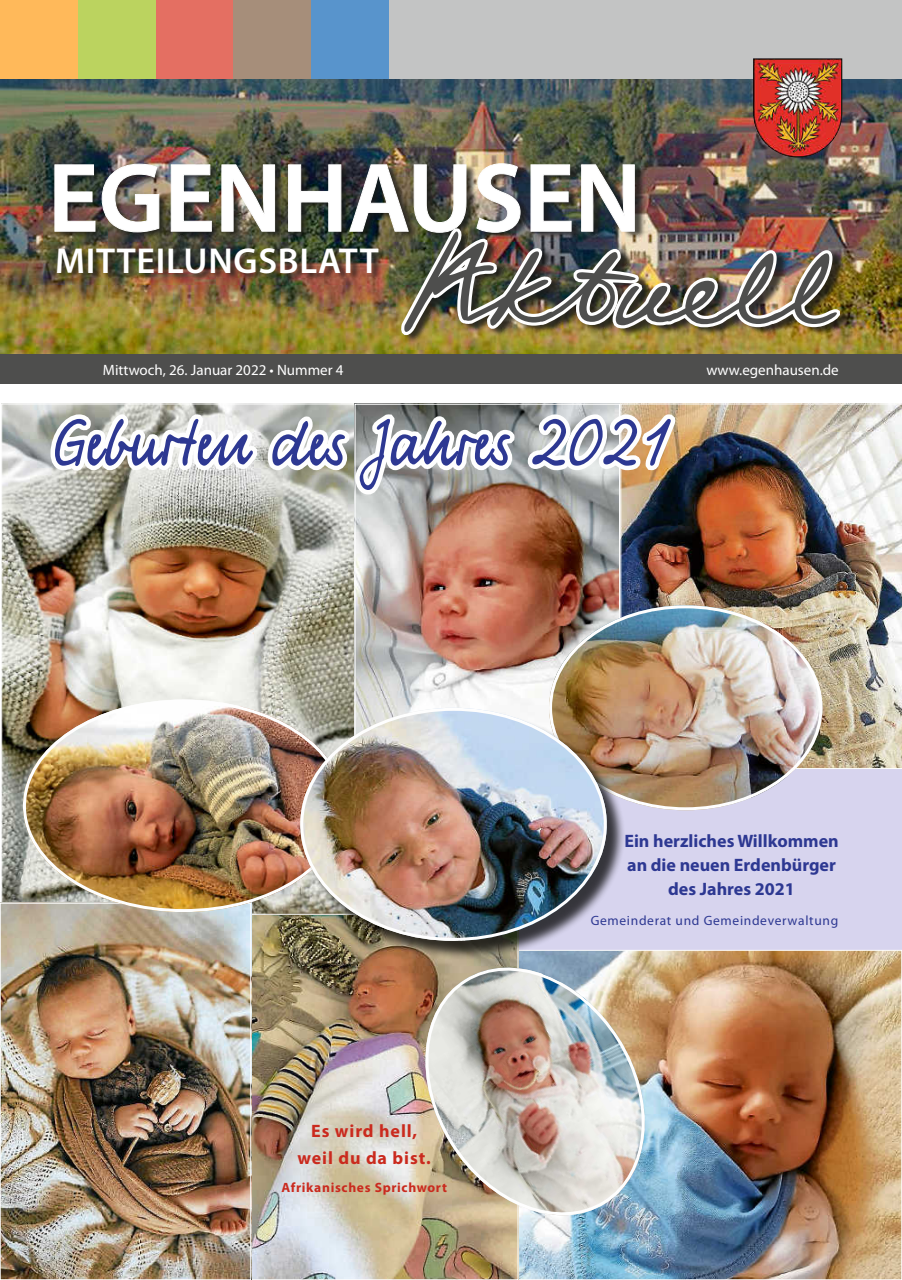
<style>
.page{position:relative;width:902px;height:1280px;background:#fff}
.page>*{position:absolute;margin:0;border:0;box-sizing:border-box;transform-origin:0 0}
.t1{font:125.25px "Federico Handwriting";color:#4e4e4d}
.t2{font:600 98.4px "Myriad Pro";color:#fff}
.t3{font:67.5px "Renate Handwriting";color:#2d3892}
.t4{font:600 36.15px "Myriad Pro";letter-spacing:.02em;color:#fff}
.t5{font:700 18px/24px "Myriad Pro";color:#2d3892;text-align:center}
.t6{font:700 18px/27px "Myriad Pro";letter-spacing:.05em;color:#ca2a1e;text-align:center}
.t7{font:15px "Myriad Pro";color:#fff}
.t8{font:13.5px "Myriad Pro";letter-spacing:.05em;color:#2d3892}
.t9{font:700 13.5px "Myriad Pro";letter-spacing:.05em;color:#ca2a1e}
</style>
<div class="page">
<img style="left:0;top:78px;width:901px;height:277px">
<img style="left:54px;top:162px;width:798px;height:179px">
<div style="left:0;top:0;width:901px;height:78px;background:#c3c4c4"></div>
<div style="left:0;top:0;width:78px;height:78px;background:#ffb95a"></div>
<div style="left:78px;top:0;width:78px;height:78px;background:#bbd35f"></div>
<div style="left:156px;top:0;width:77px;height:78px;background:#e46f62"></div>
<div style="left:233px;top:0;width:78px;height:78px;background:#a68e7a"></div>
<div style="left:311px;top:0;width:77px;height:78px;background:#5894cc"></div>
<div style="left:0;top:355px;width:901px;height:29px;background:#4e4e4d"></div>
<img style="left:753px;top:58px;width:89px;height:99px">
<img style="left:54px;top:163px;width:105px;height:70px">
<img style="left:170px;top:164px;width:42px;height:68px">
<img style="left:221px;top:164px;width:54px;height:68px">
<svg style="left:288px;top:164px;width:53px;height:68px;background:#3b413d"></svg>
<img style="left:349px;top:163px;width:492px;height:175px">
<div style="left:519px;top:769px;width:382px;height:181px;background:#d7d4ee"></div>
<img style="left:520px;top:952px;width:379px;height:326px">
<img style="left:251px;top:914px;width:265px;height:364px">
<img style="left:3px;top:406px;width:352px;height:497px">
<img style="left:2px;top:905px;width:247px;height:373px">
<div style="left:0;top:903px;width:251px;height:377px;border:1px solid #fefefe"></div>
<img style="left:620px;top:404px;width:281px;height:364px">
<img style="left:357px;top:406px;width:260px;height:302px">
<img style="left:23px;top:699px;width:321px;height:213px">
<img style="left:549px;top:605px;width:273px;height:205px">
<div style="left:302px;top:710px;width:323px;height:250px;background:#000;opacity:.75"></div>
<img style="left:300px;top:708px;width:306px;height:233px">
<img style="left:414px;top:952px;width:242px;height:279px">
<svg style="left:46px;top:410px;width:636px;height:89px"></svg>
<h2 class="t2" style="left:48px;top:136px;width:595px">EGENHAUSEN</h2>
<h3 class="t4" style="left:55px;top:238px;width:325px">MITTEILUNGSBLATT</h3>
<h1 class="t1" style="left:403px;top:206px;width:430px">Aktuell</h1>
<p class="t7" style="left:103px;top:360px;width:242px">Mittwoch, 26. Januar 2022 • Nummer 4</p>
<p class="t7" style="left:706px;top:361px;width:134px">www.egenhausen.de</p>
<h3 class="t3" style="left:55px;top:405px;width:620px">Geburten des Jahres 2021</h3>
<p class="t6" style="left:297px;top:1117px;width:135px">Es wird hell, weil du da bist.</p>
<p class="t9" style="left:281px;top:1179px;width:167px">Afrikanisches Sprichwort</p>
<p class="t5" style="left:624px;top:828px;width:216px">Ein herzliches Willkommen an die neuen Erdenbürger des Jahres 2021</p>
<p class="t8" style="left:590px;top:912px;width:249px">Gemeinderat und Gemeindeverwaltung</p>
</div>
